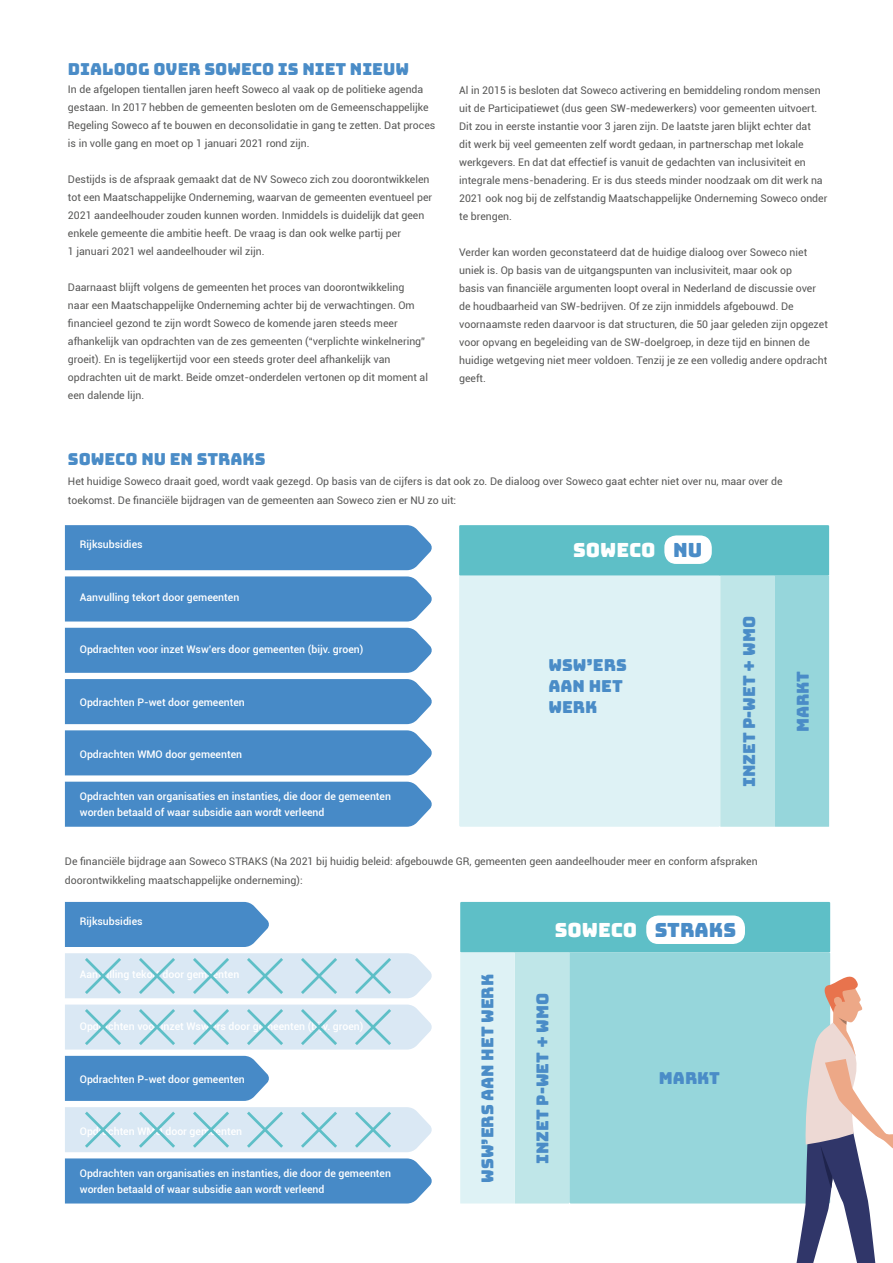
<style>
.page{position:relative;width:893px;height:1263px;background:#fff}
.page>*{position:absolute;margin:0;border:0;box-sizing:border-box;transform-origin:0 0}
.t1{font:19.5px "Bungee";color:#fff}
.t2{font:16.5px/21px "Bungee";color:#4a8cc7}
.t3{font:10.5px/18px "Roboto";color:#575756}
.t4{font:500 10.5px/15.8px "Roboto";color:#fff}
.s1{color:#4a8cc7}
</style>
<div class="page">
<div style="left:65px;top:525px;width:367px;height:45px;background:#478ac7"></div>
<div style="left:65px;top:902px;width:204px;height:45px;background:#478ac7"></div>
<div style="left:65px;top:576px;width:367px;height:45px;background:#478ac7"></div>
<div style="left:65px;top:628px;width:367px;height:45px;background:#478ac7"></div>
<div style="left:65px;top:679px;width:367px;height:45px;background:#478ac7"></div>
<div style="left:65px;top:1056px;width:204px;height:45px;background:#478ac7"></div>
<div style="left:65px;top:730px;width:367px;height:45px;background:#478ac7"></div>
<div style="left:65px;top:782px;width:367px;height:45px;background:#478ac7"></div>
<div style="left:65px;top:1158px;width:367px;height:45px;background:#478ac7"></div>
<div style="left:459px;top:525px;width:370px;height:51px;background:#5ebfc7"></div>
<div style="left:459px;top:576px;width:261px;height:251px;background:#def2f5"></div>
<svg style="left:720px;top:576px;width:109px;height:251px;background:#aadee1"></svg>
<div style="left:460px;top:902px;width:370px;height:50px;background:#5ebfc7"></div>
<div style="left:569px;top:952px;width:261px;height:251px;background:#96d6db"></div>
<svg style="left:460px;top:952px;width:109px;height:251px;background:#ceecee"></svg>
<svg style="left:65px;top:953px;width:367px;height:45px;background:#cfe4f0"></svg>
<svg style="left:65px;top:1004px;width:367px;height:45px;background:#cfe4f0"></svg>
<svg style="left:65px;top:1107px;width:367px;height:45px;background:#cfe4f0"></svg>
<div style="left:664px;top:535px;width:48px;height:29px;background:#fff;border-radius:12px"></div>
<div style="left:646px;top:915px;width:99px;height:29px;background:#fff;border-radius:12px"></div>
<svg style="left:794px;top:975px;width:99px;height:288px"></svg>
<h2 class="t2" style="left:68px;top:58px;width:343px">DIALOOG OVER SOWECO IS NIET NIEUW</h2>
<p class="t3" style="left:68px;top:79px;width:369px">In de afgelopen tientallen jaren heeft Soweco al vaak op de politieke agenda gestaan. In 2017 hebben de gemeenten besloten om de Gemeenschappelijke Regeling Soweco af te bouwen en deconsolidatie in gang te zetten. Dat proces is in volle gang en moet op 1 januari 2021 rond zijn.</p>
<p class="t3" style="left:68px;top:169px;width:366px">Destijds is de afspraak gemaakt dat de NV Soweco zich zou doorontwikkelen tot een Maatschappelijke Onderneming, waarvan de gemeenten eventueel per 2021 aandeelhouder zouden kunnen worden. Inmiddels is duidelijk dat geen enkele gemeente die ambitie heeft. De vraag is dan ook welke partij per<br>1 januari 2021 wel aandeelhouder wil zijn.</p>
<p class="t3" style="left:68px;top:277px;width:362px">Daarnaast blijft volgens de gemeenten het proces van doorontwikkeling naar een Maatschappelijke Onderneming achter bij de verwachtingen. Om financieel gezond te zijn wordt Soweco de komende jaren steeds meer afhankelijk van opdrachten van de zes gemeenten (“verplichte winkelnering” groeit). En is tegelijkertijd voor een steeds groter deel afhankelijk van opdrachten uit de markt. Beide omzet-onderdelen vertonen op dit moment al een dalende lijn.</p>
<p class="t3" style="left:459px;top:81px;width:370px">Al in 2015 is besloten dat Soweco activering en bemiddeling rondom mensen uit de Participatiewet (dus geen SW-medewerkers) voor gemeenten uitvoert.<br>Dit zou in eerste instantie voor 3 jaren zijn. De laatste jaren blijkt echter dat<br>dit werk bij veel gemeenten zelf wordt gedaan, in partnerschap met lokale werkgevers. En dat dat effectief is vanuit de gedachten van inclusiviteit en integrale mens-benadering. Er is dus steeds minder noodzaak om dit werk na 2021 ook nog bij de zelfstandig Maatschappelijke Onderneming Soweco onder te brengen.</p>
<p class="t3" style="left:459px;top:243px;width:370px">Verder kan worden geconstateerd dat de huidige dialoog over Soweco niet uniek is. Op basis van de uitgangspunten van inclusiviteit, maar ook op<br>basis van financiële argumenten loopt overal in Nederland de discussie over de houdbaarheid van SW-bedrijven. Of ze zijn inmiddels afgebouwd. De voornaamste reden daarvoor is dat structuren, die 50 jaar geleden zijn opgezet voor opvang en begeleiding van de SW-doelgroep, in deze tijd en binnen de huidige wetgeving niet meer voldoen. Tenzij je ze een volledig andere opdracht geeft.</p>
<h2 class="t2" style="left:68px;top:449px;width:199px">SOWECO NU EN STRAKS</h2>
<p class="t3" style="left:68px;top:471px;width:716px;line-height:19.5px">Het huidige Soweco draait goed, wordt vaak gezegd. Op basis van de cijfers is dat ook zo. De dialoog over Soweco gaat echter niet over nu, maar over de toekomst. De financiële bijdragen van de gemeenten aan Soweco zien er NU zo uit:</p>
<p class="t4" style="left:80px;top:536px;width:64px">Rijksubsidies</p>
<p class="t4" style="left:80px;top:589px;width:161px">Aanvulling tekort door gemeenten</p>
<p class="t4" style="left:80px;top:641px;width:285px">Opdrachten voor inzet Wsw’ers door gemeenten (bijv. groen)</p>
<p class="t4" style="left:80px;top:694px;width:167px">Opdrachten P-wet door gemeenten</p>
<p class="t4" style="left:80px;top:746px;width:164px">Opdrachten WMO door gemeenten</p>
<p class="t4" style="left:80px;top:788px;width:313px">Opdrachten van organisaties en instanties, die door de gemeenten worden betaald of waar subsidie aan wordt verleend</p>
<h1 class="t1" style="left:573px;top:539px;width:131px">SOWECO <span class="s1">NU</span></h1>
<h2 class="t2" style="left:548px;top:655px;width:80px">WSW’ERS<br>AAN HET<br>WERK</h2>
<h2 class="t2" style="left:739px;top:787px;width:173px;rotate:-90deg">INZET P-WET + WMO</h2>
<p class="t3" style="left:65px;top:851px;width:694px;line-height:19.5px">De financiële bijdrage aan Soweco STRAKS (Na 2021 bij huidig beleid: afgebouwde GR, gemeenten geen aandeelhouder meer en conform afspraken doorontwikkeling maatschappelijke onderneming):</p>
<p class="t4" style="left:80px;top:913px;width:64px">Rijksubsidies</p>
<p class="t4" style="left:80px;top:966px;width:161px">Aanvulling tekort door gemeenten</p>
<p class="t4" style="left:80px;top:1018px;width:285px">Opdrachten voor inzet Wsw’ers door gemeenten (bijv. groen)</p>
<p class="t4" style="left:80px;top:1071px;width:167px">Opdrachten P-wet door gemeenten</p>
<p class="t4" style="left:80px;top:1123px;width:164px">Opdrachten WMO door gemeenten</p>
<p class="t4" style="left:80px;top:1165px;width:313px">Opdrachten van organisaties en instanties, die door de gemeenten worden betaald of waar subsidie aan wordt verleend</p>
<h2 class="t2" style="left:477px;top:1183px;width:210px;rotate:-90deg">WSW’ERS AAN HET WERK</h2>
<h1 class="t1" style="left:555px;top:919px;width:183px">SOWECO <span class="s1">STRAKS</span></h1>
<h2 class="t2" style="left:532px;top:1164px;width:173px;rotate:-90deg">INZET P-WET + WMO</h2>
<h2 class="t2" style="left:659px;top:1067px;width:63px">MARKT</h2>
<h2 class="t2" style="left:792px;top:732px;width:63px;rotate:-90deg">MARKT</h2>
</div>
